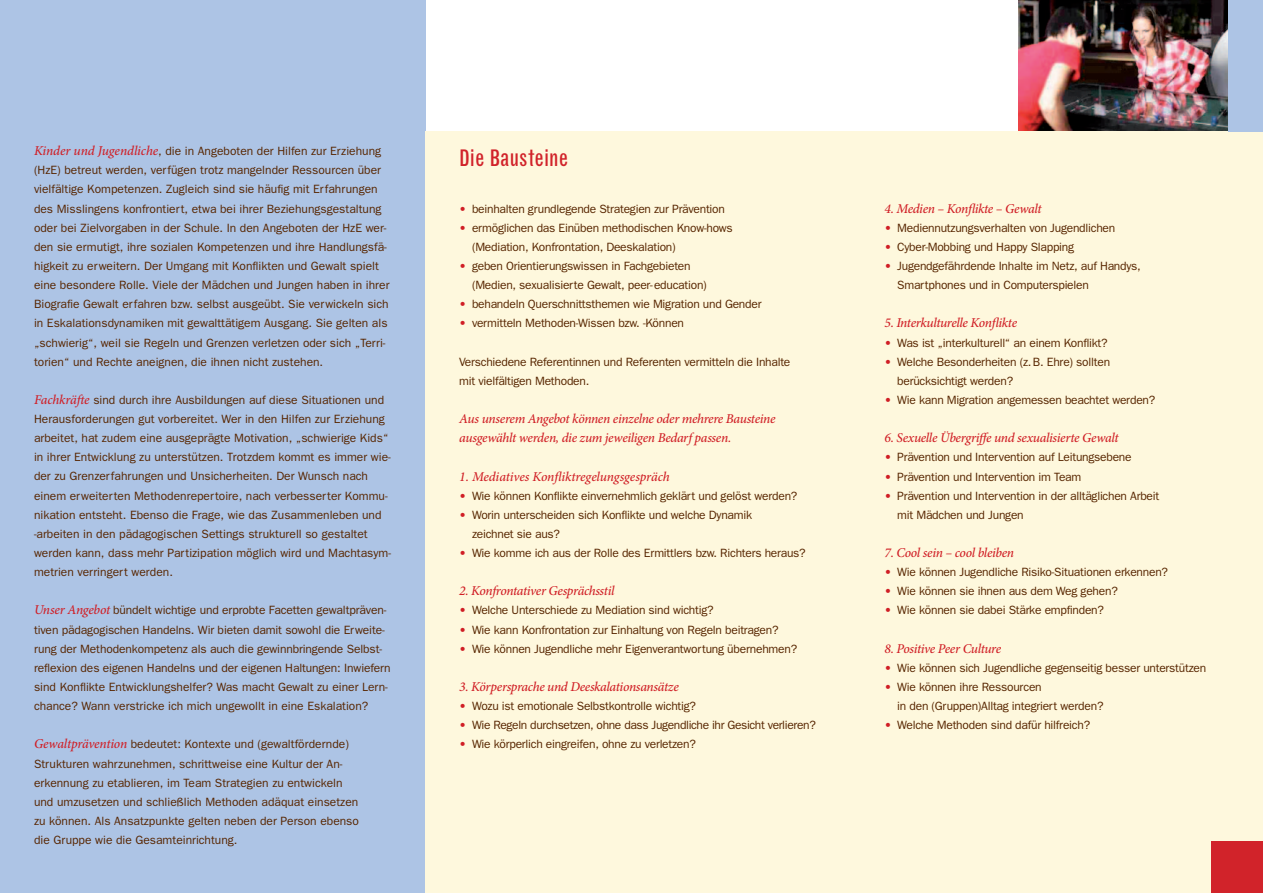
<style>
.page{position:relative;width:1263px;height:893px;background:#fff}
.page>*{position:absolute;margin:0;border:0;box-sizing:border-box;transform-origin:0 0}
.t1{font:condensed 22.5px "Grotesque";letter-spacing:.005em;color:#d1232a}
.t2{font:italic 500 13.5px/19.2px "Minion Pro";letter-spacing:-.025em;color:#d01e25}
.t3{font:12px/19.2px "Franklin Gothic";letter-spacing:-.01em;color:#572500}
.t4{font:12px "Franklin Gothic";letter-spacing:-.03em;color:#572500}
.s1{font-family:"Minion Pro";font-weight:500;font-style:italic;font-size:13.5px;color:#d01e25}
.s2{color:#d01e25}
</style>
<div class="page">
<img style="left:1018px;top:0;width:211px;height:132px">
<div style="left:0;top:0;width:425px;height:893px;background:#adc4e5"></div>
<div style="left:425px;top:132px;width:838px;height:761px;background:#fef8dd"></div>
<div style="left:1212px;top:842px;width:51px;height:51px;background:#d1232a"></div>
<div style="left:1229px;top:0;width:34px;height:132px;background:#adc4e5"></div>
<p class="t3" style="left:34px;top:141px;width:357px"><span class="s1">Kinder und Jugendliche</span>, die in Angeboten der Hilfen zur Erziehung (HzE) betreut werden, verfügen trotz mangelnder Ressourcen über vielfältige Kompetenzen. Zugleich sind sie häufig mit Erfahrungen des Misslingens konfrontiert, etwa bei ihrer Beziehungsgestaltung oder bei Zielvorgaben in der Schule. In den Angeboten der HzE wer&shy;den sie ermutigt, ihre sozialen Kompetenzen und ihre Handlungsfä&shy;higkeit zu erweitern. Der Umgang mit Konflikten und Gewalt spielt eine besondere Rolle. Viele der Mädchen und Jungen haben in ihrer Biografie Gewalt erfahren bzw. selbst ausgeübt. Sie verwickeln sich in Eskalationsdynamiken mit gewalttätigem Ausgang. Sie gelten als „schwierig“, weil sie Regeln und Grenzen verletzen oder sich „Terri&shy;torien“ und Rechte aneignen, die ihnen nicht zustehen.</p>
<p class="t3" style="left:34px;top:390px;width:358px"><span class="s1">Fachkräfte</span> sind durch ihre Ausbildungen auf diese Situationen und Herausforderungen gut vorbereitet. Wer in den Hilfen zur Erziehung arbeitet, hat zudem eine ausgeprägte Motivation, „schwierige Kids“ in ihrer Entwicklung zu unterstützen. Trotzdem kommt es immer wie&shy;der zu Grenzerfahrungen und Unsicherheiten. Der Wunsch nach einem erweiterten Methodenrepertoire, nach verbesserter Kommu&shy;nikation entsteht. Ebenso die Frage, wie das Zusammenleben und -arbeiten in den pädagogischen Settings strukturell so gestaltet werden kann, dass mehr Partizipation möglich wird und Machtasym&shy;metrien verringert werden.</p>
<p class="t3" style="left:34px;top:600px;width:358px"><span class="s1">Unser Angebot</span> bündelt wichtige und erprobte Facetten gewaltpräven&shy;tiven pädagogischen Handelns. Wir bieten damit sowohl die Erweite&shy;rung der Methodenkompetenz als auch die gewinnbringende Selbst&shy;reflexion des eigenen Handelns und der eigenen Haltungen: Inwiefern sind Konflikte Entwicklungshelfer? Was macht Gewalt zu einer Lern&shy;chance? Wann verstricke ich mich ungewollt in eine Eskalation?</p>
<p class="t3" style="left:34px;top:734px;width:326px"><span class="s1">Gewaltprävention</span> bedeutet: Kontexte und (gewaltfördernde)<br>Strukturen wahrzunehmen, schrittweise eine Kultur der An&shy;erkennung zu etablieren, im Team Strategien zu entwickeln und umzusetzen und schließlich Methoden adäquat einsetzen zu können. Als Ansatzpunkte gelten neben der Person ebenso die Gruppe wie die Gesamteinrichtung.</p>
<h1 class="t1" style="left:459px;top:144px;width:110px">Die Bausteine</h1>
<p class="t3" style="left:459px;top:199px;width:267px"><span class="s2">•</span> beinhalten grundlegende Strategien zur Prävention</p>
<p class="t3" style="left:472px;top:218px;width:262px;text-indent:-13px"><span class="s2">•</span> ermöglichen das Einüben methodischen Know-hows (Mediation, Konfrontation, Deeskalation)</p>
<p class="t3" style="left:472px;top:256px;width:236px;text-indent:-13px"><span class="s2">•</span> geben Orientierungswissen in Fachgebieten (Medien, sexualisierte Gewalt, peer-education)</p>
<p class="t3" style="left:459px;top:294px;width:304px"><span class="s2">•</span> behandeln Querschnittsthemen wie Migration und Gender</p>
<p class="t3" style="left:459px;top:313px;width:226px"><span class="s2">•</span> vermitteln Methoden-Wissen bzw. -Können</p>
<p class="t3" style="left:459px;top:352px;width:333px">Verschiedene Referentinnen und Referenten vermitteln die Inhalte mit vielfältigen Methoden.</p>
<p class="t2" style="left:459px;top:409px;width:318px">Aus unserem Angebot können einzelne oder mehrere Bausteine ausgewählt werden, die zum jeweiligen Bedarf passen.</p>
<p class="t2" style="left:459px;top:467px;width:212px">1. Mediatives Konfliktregelungsgespräch</p>
<p class="t3" style="left:459px;top:486px;width:340px"><span class="s2">•</span> Wie können Konflikte einvernehmlich geklärt und gelöst werden?</p>
<p class="t3" style="left:472px;top:505px;width:282px;text-indent:-13px"><span class="s2">•</span> Worin unterscheiden sich Konflikte und welche Dynamik zeichnet sie aus?</p>
<p class="t3" style="left:459px;top:543px;width:348px"><span class="s2">•</span> Wie komme ich aus der Rolle des Ermittlers bzw. Richters heraus?</p>
<p class="t2" style="left:459px;top:581px;width:157px">2. Konfrontativer Gesprächsstil</p>
<p class="t3" style="left:459px;top:600px;width:256px"><span class="s2">•</span> Welche Unterschiede zu Mediation sind wichtig?</p>
<p class="t3" style="left:459px;top:620px;width:321px"><span class="s2">•</span> Wie kann Konfrontation zur Einhaltung von Regeln beitragen?</p>
<p class="t3" style="left:459px;top:639px;width:339px"><span class="s2">•</span> Wie können Jugendliche mehr Eigenverantwortung übernehmen?</p>
<p class="t2" style="left:459px;top:677px;width:221px">3. Körpersprache und Deeskalationsansätze</p>
<p class="t3" style="left:459px;top:696px;width:238px"><span class="s2">•</span> Wozu ist emotionale Selbstkontrolle wichtig?</p>
<p class="t4" style="left:459px;top:718px;width:358px"><span class="s2">•</span> Wie Regeln durchsetzen, ohne dass Jugendliche ihr Gesicht verlieren?</p>
<p class="t3" style="left:459px;top:734px;width:238px"><span class="s2">•</span> Wie körperlich eingreifen, ohne zu verletzen?</p>
<p class="t2" style="left:884px;top:199px;width:159px">4. Medien – Konflikte – Gewalt</p>
<p class="t3" style="left:884px;top:218px;width:232px"><span class="s2">•</span> Mediennutzungsverhalten von Jugendlichen</p>
<p class="t3" style="left:884px;top:237px;width:191px"><span class="s2">•</span> Cyber-Mobbing und Happy Slapping</p>
<p class="t3" style="left:897px;top:256px;width:245px;text-indent:-13px"><span class="s2">•</span> Jugendgefährdende Inhalte im Netz, auf Handys,<br>Smartphones und in Computerspielen</p>
<p class="t2" style="left:884px;top:313px;width:134px">5. Interkulturelle Konflikte</p>
<p class="t3" style="left:884px;top:333px;width:225px"><span class="s2">•</span> Was ist „interkulturell“ an einem Konflikt?</p>
<p class="t3" style="left:897px;top:352px;width:214px;text-indent:-13px"><span class="s2">•</span> Welche Besonderheiten (z.B. Ehre) sollten berücksichtigt werden?</p>
<p class="t3" style="left:884px;top:390px;width:272px"><span class="s2">•</span> Wie kann Migration angemessen beachtet werden?</p>
<p class="t2" style="left:884px;top:428px;width:236px">6. Sexuelle Übergriffe und sexualisierte Gewalt</p>
<p class="t3" style="left:884px;top:447px;width:249px"><span class="s2">•</span> Prävention und Intervention auf Leitungsebene</p>
<p class="t3" style="left:884px;top:467px;width:198px"><span class="s2">•</span> Prävention und Intervention im Team</p>
<p class="t3" style="left:897px;top:486px;width:263px;text-indent:-13px"><span class="s2">•</span> Prävention und Intervention in der alltäglichen Arbeit mit Mädchen und Jungen</p>
<p class="t2" style="left:884px;top:543px;width:131px">7. Cool sein – cool bleiben</p>
<p class="t3" style="left:884px;top:562px;width:285px"><span class="s2">•</span> Wie können Jugendliche Risiko-Situationen erkennen?</p>
<p class="t3" style="left:884px;top:581px;width:235px"><span class="s2">•</span> Wie können sie ihnen aus dem Weg gehen?</p>
<p class="t3" style="left:884px;top:600px;width:221px"><span class="s2">•</span> Wie können sie dabei Stärke empfinden?</p>
<p class="t2" style="left:884px;top:639px;width:118px">8. Positive Peer Culture</p>
<p class="t3" style="left:884px;top:658px;width:323px"><span class="s2">•</span> Wie können sich Jugendliche gegenseitig besser unterstützen</p>
<p class="t3" style="left:897px;top:677px;width:208px;text-indent:-13px"><span class="s2">•</span> Wie können ihre Ressourcen<br>in den (Gruppen)Alltag integriert werden?</p>
<p class="t3" style="left:884px;top:715px;width:207px"><span class="s2">•</span> Welche Methoden sind dafür hilfreich?</p>
</div>
